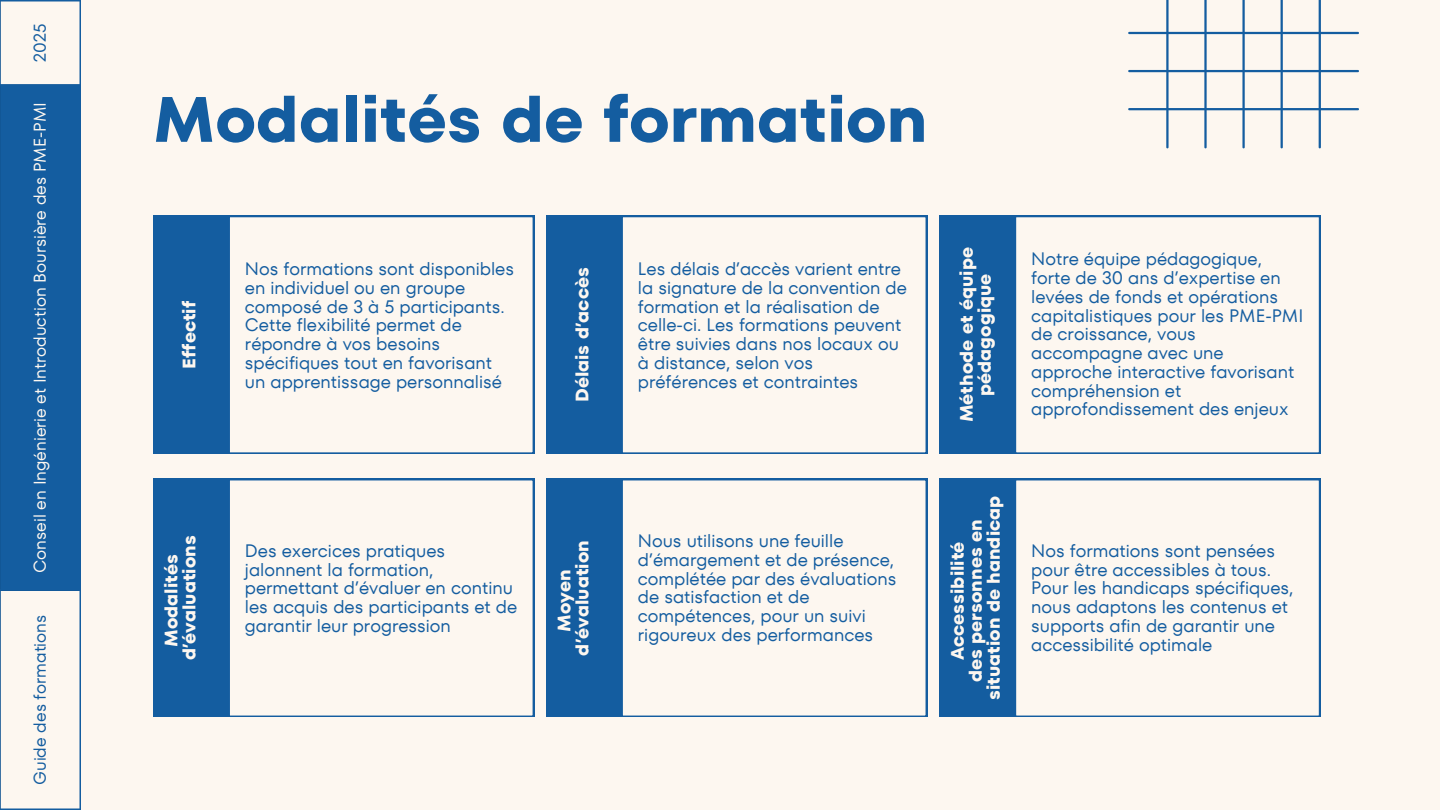
<style>
.page{position:relative;width:1440px;height:810px;background:#fdf7f0}
.page>*{position:absolute;margin:0;border:0;box-sizing:border-box;transform-origin:0 0}
.t1{font:700 64px "TT Fors";color:#145da0}
.t2{font:18px/18.8px "TT Fors";color:#145da0}
.t3{font:700 18px/18px "TT Fors";color:#fdf7f0;text-align:center}
.t4{font:17px "TT Fors";color:#fdf7f0}
.t5{font:17px "TT Fors";color:#145da0}
</style>
<div class="page">
<div style="left:0;top:85px;width:80px;height:505px;background:#145da0"></div>
<hr style="left:1px;top:808px;width:79px;height:2px;background:#145da0">
<hr style="left:1px;top:589px;width:79px;height:2px;background:#145da0">
<hr style="left:1px;top:84px;width:79px;height:2px;background:#145da0">
<hr style="left:1px;top:0;width:79px;height:2px;background:#145da0">
<hr style="left:0;top:0;width:1px;height:810px;background:#145da0">
<hr style="left:80px;top:0;width:1px;height:810px;background:#145da0">
<svg style="left:1128px;top:0;width:231px;height:148px"></svg>
<svg style="left:228px;top:216px;width:306px;height:238px"></svg>
<div style="left:153px;top:216px;width:75px;height:238px;background:#145da0"></div>
<svg style="left:621px;top:216px;width:306px;height:238px"></svg>
<div style="left:546px;top:216px;width:75px;height:238px;background:#145da0"></div>
<svg style="left:1015px;top:216px;width:305px;height:238px"></svg>
<div style="left:939px;top:216px;width:76px;height:238px;background:#145da0"></div>
<svg style="left:228px;top:479px;width:306px;height:238px"></svg>
<div style="left:153px;top:479px;width:75px;height:238px;background:#145da0"></div>
<svg style="left:621px;top:479px;width:306px;height:238px"></svg>
<div style="left:546px;top:479px;width:75px;height:238px;background:#145da0"></div>
<svg style="left:1015px;top:479px;width:305px;height:238px"></svg>
<div style="left:939px;top:479px;width:76px;height:238px;background:#145da0"></div>
<p class="t5" style="left:28px;top:62px;width:40px;rotate:-90deg">2025</p>
<p class="t4" style="left:28px;top:573px;width:472px;rotate:-90deg">Conseil en Ingénierie et Introduction Boursière des PME-PMI</p>
<p class="t5" style="left:28px;top:785px;width:172px;rotate:-90deg">Guide des formations</p>
<p class="t1" style="left:153px;top:75px;width:776px">Modalités de formation</p>
<h2 class="t3" style="left:180px;top:369px;width:69px;rotate:-90deg">Effectif</h2>
<h1 class="t2" style="left:245px;top:259px;width:271px">Nos formations sont disponibles en individuel ou en groupe composé de 3 à 5 participants.<br>Cette flexibilité permet de répondre à vos besoins spécifiques tout en favorisant un apprentissage personnalisé</h1>
<h2 class="t3" style="left:573px;top:402px;width:136px;rotate:-90deg">Délais d’accès</h2>
<p class="t2" style="left:638px;top:259px;width:271px">Les délais d’accès varient entre la signature de la convention de formation et la réalisation de celle-ci. Les formations peuvent être suivies dans nos locaux ou à distance, selon vos préférences et contraintes</p>
<h2 class="t3" style="left:957px;top:422px;width:176px;rotate:-90deg">Méthode et équipe</h2>
<h2 class="t3" style="left:975px;top:396px;width:123px;rotate:-90deg">pédagogique</h2>
<p class="t2" style="left:1031px;top:250px;width:274px">Notre équipe pédagogique, forte de 30 ans d’expertise en levées de fonds et opérations capitalistiques pour les PME-PMI de croissance, vous accompagne avec une approche interactive favorisant compréhension et</p>
<p class="t2" style="left:1031px;top:400px;width:259px">approfondissement des enjeux</p>
<h2 class="t3" style="left:948px;top:700px;width:205px;rotate:-90deg">Accessibilité<br>des personnes en situation de handicap</h2>
<h2 class="t3" style="left:162px;top:660px;width:126px;rotate:-90deg">Modalités d’évaluations</h2>
<p class="t2" style="left:638px;top:532px;width:260px">Nous utilisons une feuille d’émargement et de présence, complétée par des évaluations de satisfaction et de compétences, pour un suivi rigoureux des performances</p>
<h2 class="t3" style="left:555px;top:656px;width:117px;rotate:-90deg">Moyen d’évaluation</h2>
<p class="t2" style="left:1031px;top:541px;width:264px">Nos formations sont pensées pour être accessibles à tous.<br>Pour les handicaps spécifiques, nous adaptons les contenus et supports afin de garantir une accessibilité optimale</p>
<p class="t2" style="left:245px;top:541px;width:274px">Des exercices pratiques jalonnent la formation, permettant d’évaluer en continu les acquis des participants et de garantir leur progression</p>
</div>
